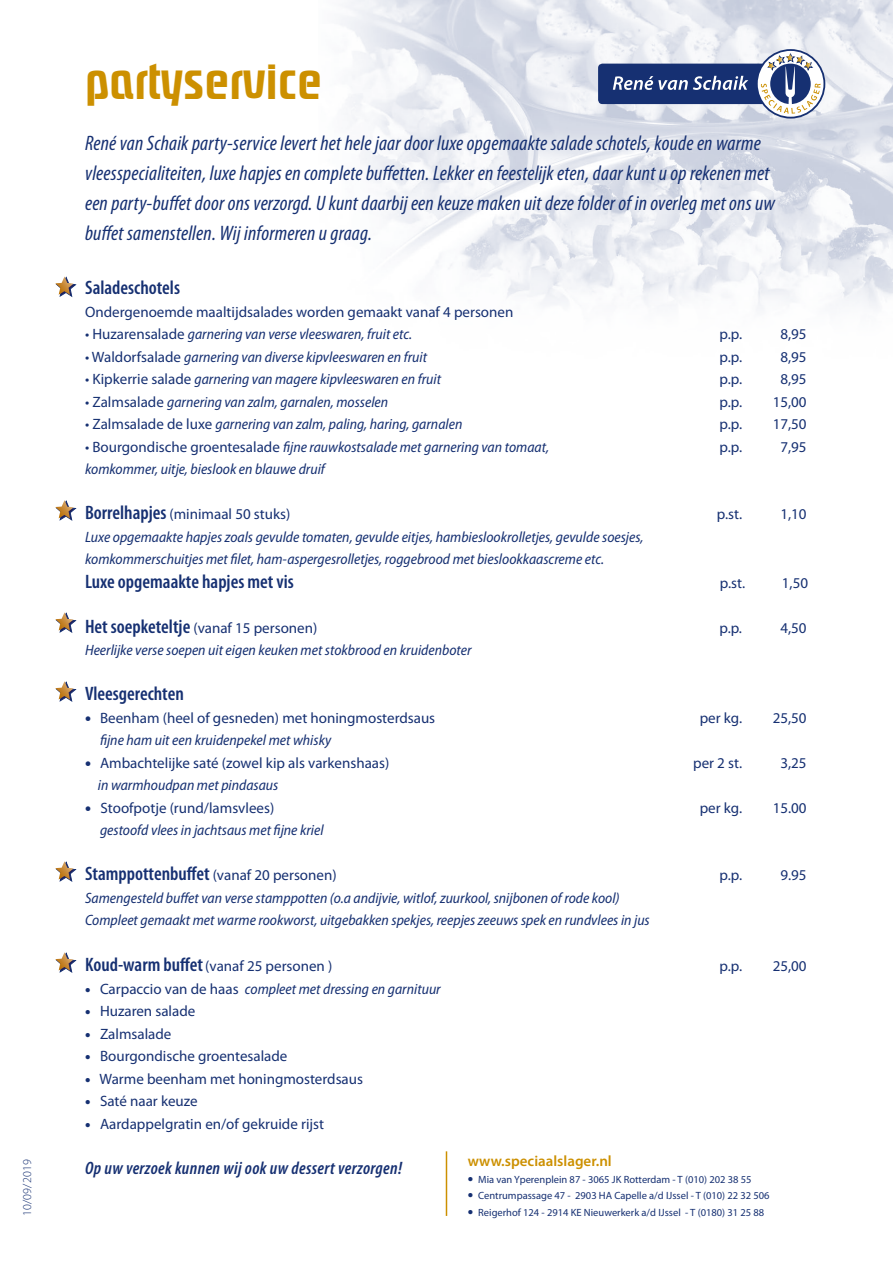
<style>
.page{position:relative;width:893px;height:1263px;background:#fff}
.page>*{position:absolute;margin:0;border:0;box-sizing:border-box;transform-origin:0 0}
.t1{font:500 48px "Phrastic";color:#cc9000}
.t2{font:italic condensed 21px/30px "Myriad Pro";letter-spacing:.01em;color:#163072}
.t3{font:600 condensed 19.5px "Myriad Pro";color:#163072}
.t4{font:italic 600 condensed 18px "Myriad Pro";letter-spacing:.02em;color:#163072}
.t5{font:italic semi-condensed 15px/22.5px "Myriad Pro";color:#163072}
.t6{font:15px "Myriad Pro";color:#163072}
.t7{font:600 15px "Myriad Pro";color:#cc9000}
.t8{font:300 12px "Myriad Pro";letter-spacing:.01em;color:#163072}
.t9{font:10.5px "Myriad Pro";color:#163072}
.s1{font-style:normal;font-stretch:normal}
.s2{font-weight:600;font-stretch:condensed;font-size:19.5px}
.s3{font-weight:900;font-size:16.5px}
.s4{font-weight:400;font-stretch:normal;font-size:15px}
.s5{font-weight:900;font-style:normal;font-stretch:normal}
.s6{font-weight:900}
.s7{font-weight:900;font-size:15px}
</style>
<div class="page">
<img style="left:340px;top:0;width:553px;height:309px">
<div style="left:598px;top:64px;width:215px;height:40px;background:#163072;border-radius:4px"></div>
<svg style="left:757px;top:50px;width:67px;height:68px"></svg>
<div style="left:756px;top:49px;width:69px;height:70px;border:2px solid #163072;border-radius:50%"></div>
<svg style="left:613px;top:76px;width:135px;height:14px"></svg>
<svg style="left:761px;top:54px;width:60px;height:60px"></svg>
<hr style="left:446px;top:1151px;width:1px;height:65px;background:#cc9000">
<svg style="left:55px;top:276px;width:21px;height:20px"></svg>
<svg style="left:55px;top:500px;width:21px;height:20px"></svg>
<svg style="left:55px;top:612px;width:21px;height:20px"></svg>
<svg style="left:55px;top:681px;width:21px;height:20px"></svg>
<svg style="left:55px;top:861px;width:21px;height:20px"></svg>
<svg style="left:55px;top:952px;width:21px;height:20px"></svg>
<p class="t8" style="left:21px;top:1216px;width:58px;rotate:-90deg">10/09/2019</p>
<h1 class="t1" style="left:85px;top:56px;width:239px">partyservice</h1>
<p class="t2" style="left:85px;top:128px;width:692px">René van Schaik party-service levert het hele jaar door luxe opgemaakte salade schotels, koude en warme vleesspecialiteiten, luxe hapjes en complete buffetten. Lekker en feestelijk eten, daar kunt u op rekenen met een party-buffet door ons verzorgd. U kunt daarbij een keuze maken uit deze folder of in overleg met ons uw buffet samenstellen. Wij informeren u graag.</p>
<h3 class="t3" style="left:85px;top:277px;width:96px">Saladeschotels</h3>
<p class="t6" style="left:85px;top:303px;width:430px">Ondergenoemde maaltijdsalades worden gemaakt vanaf 4 personen</p>
<p class="t5" style="left:85px;top:324px;width:329px"><span class="s1">• Huzarensalade</span> garnering van verse vleeswaren, fruit etc.</p>
<p class="t6" style="left:719px;top:325px;width:24px">p.p.</p>
<p class="t6" style="left:780px;top:325px;width:28px">8,95</p>
<p class="t5" style="left:85px;top:346px;width:344px"><span class="s1">• Waldorfsalade</span> garnering van diverse kipvleeswaren en fruit</p>
<p class="t6" style="left:719px;top:348px;width:24px">p.p.</p>
<p class="t6" style="left:780px;top:348px;width:28px">8,95</p>
<p class="t5" style="left:85px;top:369px;width:357px"><span class="s1">• Kipkerrie salade</span> garnering van magere kipvleeswaren en fruit</p>
<p class="t6" style="left:719px;top:370px;width:24px">p.p.</p>
<p class="t6" style="left:780px;top:370px;width:28px">8,95</p>
<p class="t5" style="left:85px;top:391px;width:305px"><span class="s1">• Zalmsalade</span> garnering van zalm, garnalen, mosselen</p>
<p class="t6" style="left:719px;top:393px;width:24px">p.p.</p>
<p class="t6" style="left:773px;top:393px;width:35px">15,00</p>
<p class="t5" style="left:85px;top:414px;width:379px"><span class="s1">• Zalmsalade de luxe</span> garnering van zalm, paling, haring, garnalen</p>
<p class="t6" style="left:719px;top:415px;width:24px">p.p.</p>
<p class="t6" style="left:773px;top:415px;width:35px">17,50</p>
<p class="t5" style="left:85px;top:436px;width:466px"><span class="s1">• Bourgondische groentesalade</span> fijne rauwkostsalade met garnering van tomaat,</p>
<p class="t6" style="left:719px;top:438px;width:24px">p.p.</p>
<p class="t6" style="left:780px;top:438px;width:28px">7,95</p>
<p class="t5" style="left:85px;top:459px;width:241px">komkommer, uitje, bieslook en blauwe druif</p>
<p class="t6" style="left:85px;top:505px;width:207px"><span class="s2">Borrelhapjes</span> (minimaal 50 stuks)</p>
<p class="t6" style="left:717px;top:505px;width:27px">p.st.</p>
<p class="t6" style="left:780px;top:505px;width:28px">1,10</p>
<p class="t5" style="left:85px;top:526px;width:560px">Luxe opgemaakte hapjes zoals gevulde tomaten, gevulde eitjes, hambieslookrolletjes, gevulde soesjes, komkommerschuitjes met filet, ham-aspergesrolletjes, roggebrood met bieslookkaascreme etc.</p>
<h3 class="t3" style="left:85px;top:571px;width:210px">Luxe opgemaakte hapjes met vis</h3>
<p class="t6" style="left:720px;top:574px;width:27px">p.st.</p>
<p class="t6" style="left:782px;top:574px;width:28px">1,50</p>
<p class="t6" style="left:85px;top:619px;width:234px"><span class="s2">Het soepketeltje</span> (vanaf 15 personen)</p>
<p class="t6" style="left:719px;top:619px;width:24px">p.p.</p>
<p class="t6" style="left:780px;top:619px;width:28px">4,50</p>
<p class="t5" style="left:85px;top:639px;width:388px">Heerlijke verse soepen uit eigen keuken met stokbrood en kruidenboter</p>
<h3 class="t3" style="left:85px;top:683px;width:100px">Vleesgerechten</h3>
<p class="t6" style="left:85px;top:709px;width:352px"><span class="s3">•</span> Beenham (heel of gesneden) met honingmosterdsaus</p>
<p class="t6" style="left:700px;top:709px;width:44px">per kg.</p>
<p class="t6" style="left:773px;top:709px;width:35px">25,50</p>
<p class="t5" style="left:100px;top:729px;width:233px">fijne ham uit een kruidenpekel met whisky</p>
<p class="t6" style="left:85px;top:754px;width:306px"><span class="s3">•</span> Ambachtelijke saté (zowel kip als varkenshaas)</p>
<p class="t6" style="left:693px;top:754px;width:50px">per 2 st.</p>
<p class="t6" style="left:780px;top:754px;width:28px">3,25</p>
<p class="t5" style="left:98px;top:774px;width:182px">in warmhoudpan met pindasaus</p>
<p class="t6" style="left:85px;top:799px;width:191px"><span class="s3">•</span> Stoofpotje (rund/lamsvlees)</p>
<p class="t6" style="left:700px;top:799px;width:44px">per kg.</p>
<p class="t6" style="left:773px;top:799px;width:35px">15.00</p>
<p class="t5" style="left:100px;top:819px;width:225px">gestoofd vlees in jachtsaus met fijne kriel</p>
<h3 class="t3" style="left:85px;top:863px;width:253px">Stamppottenbuffet <span class="s4">(vanaf 20 personen)</span></h3>
<p class="t6" style="left:719px;top:866px;width:24px">p.p.</p>
<p class="t6" style="left:780px;top:866px;width:28px">9.95</p>
<p class="t5" style="left:85px;top:887px;width:566px">Samengesteld buffet van verse stamppotten (o.a andijvie, witlof, zuurkool, snijbonen of rode kool)<br>Compleet gemaakt met warme rookworst, uitgebakken spekjes, reepjes zeeuws spek en rundvlees in jus</p>
<p class="t6" style="left:85px;top:957px;width:249px"><span class="s2">Koud-warm buffet</span> (vanaf 25 personen )</p>
<p class="t6" style="left:719px;top:957px;width:24px">p.p.</p>
<p class="t6" style="left:773px;top:957px;width:35px">25,00</p>
<p class="t5" style="left:85px;top:978px;width:357px"><span class="s5">•</span> <span class="s1">Carpaccio van de haas</span> compleet met dressing en garnituur</p>
<p class="t6" style="left:85px;top:1002px;width:112px"><span class="s6">•</span> Huzaren salade</p>
<p class="t6" style="left:85px;top:1024px;width:88px"><span class="s6">•</span> Zalmsalade</p>
<p class="t6" style="left:85px;top:1047px;width:204px"><span class="s6">•</span> Bourgondische groentesalade</p>
<p class="t6" style="left:85px;top:1069px;width:280px"><span class="s6">•</span> Warme beenham met honingmosterdsaus</p>
<p class="t6" style="left:85px;top:1092px;width:114px"><span class="s6">•</span> Saté naar keuze</p>
<p class="t6" style="left:85px;top:1114px;width:241px"><span class="s6">•</span> Aardappelgratin en/of gekruide rijst</p>
<p class="t4" style="left:85px;top:1158px;width:318px">Op uw verzoek kunnen wij ook uw dessert verzorgen!</p>
<p class="t7" style="left:468px;top:1152px;width:145px">www.speciaalslager.nl</p>
<p class="t9" style="left:468px;top:1173px;width:285px"><span class="s7">•</span> Mia van Yperenplein 87 - 3065 JK Rotterdam - T (010) 202 38 55</p>
<p class="t9" style="left:468px;top:1189px;width:303px"><span class="s7">•</span> Centrumpassage 47 - 2903 HA Capelle a/d IJssel - T (010) 22 32 506</p>
<p class="t9" style="left:468px;top:1206px;width:298px"><span class="s7">•</span> Reigerhof 124 - 2914 KE Nieuwerkerk a/d IJssel - T (0180) 31 25 88</p>
</div>
